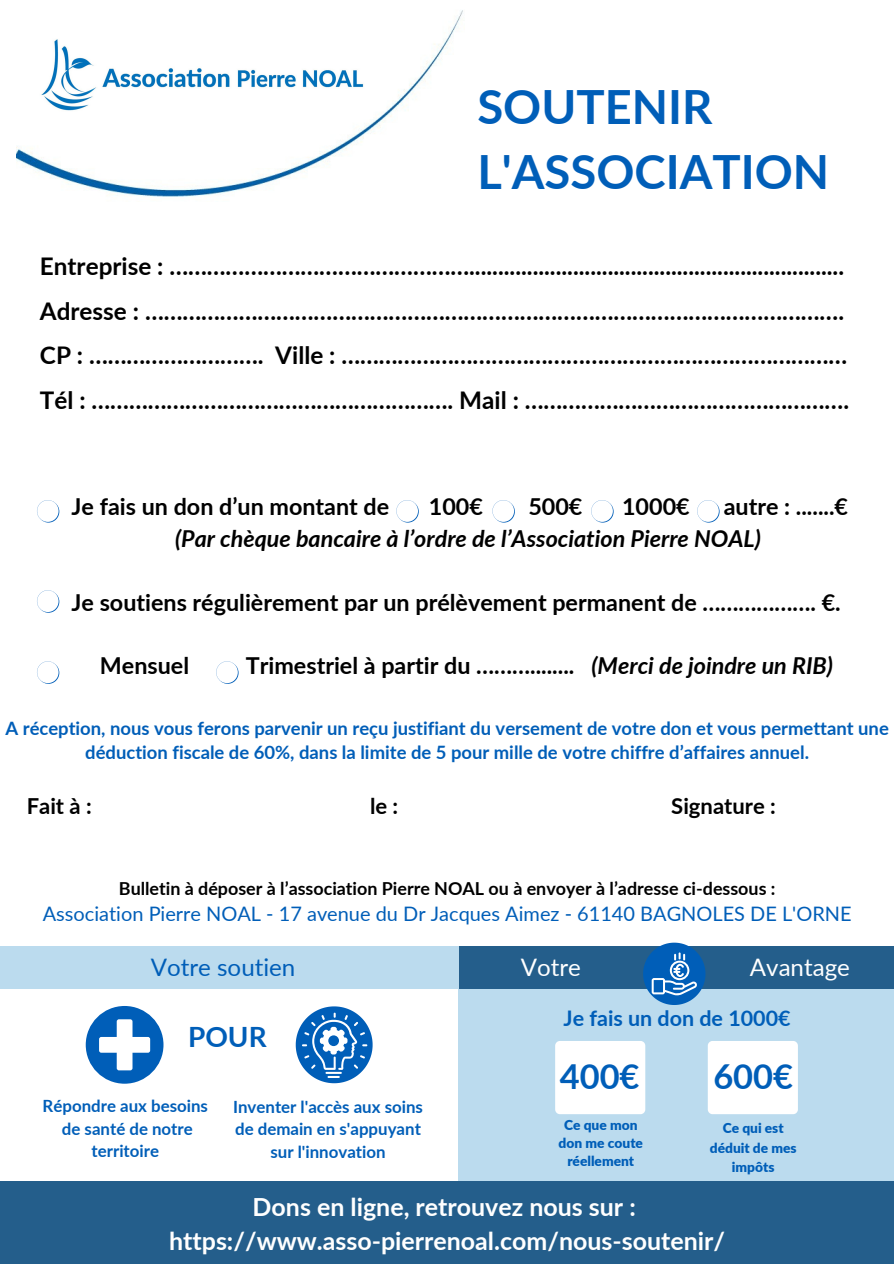
<style>
.page{position:relative;width:894px;height:1264px;background:#fff}
.page>*{position:absolute;margin:0;border:0;box-sizing:border-box;transform-origin:0 0}
.t1{font:700 47.1px/65.1px "Lato";color:#005eb8}
.t2{font:700 34.35px "Lato";color:#005eb8}
.t3{font:700 27.9px "Lato";color:#005eb8}
.t4{font:700 24.9px "Lato";color:#fff}
.t5{font:700 24.3px "Lato";color:#000}
.t6{font:24.15px "Lato";color:#fff}
.t7{font:24.15px "Lato";color:#005eb8}
.t8{font:700 23.25px "Lato";color:#000}
.t9{font:italic 700 23.25px "Lato";color:#000}
.t10{font:700 22.05px "Lato";color:#000}
.t11{font:700 21.45px "Lato";color:#005eb8}
.t12{font:19.95px "Lato";color:#005eb8}
.t13{font:700 18.45px/24.8px "Lato";color:#005eb8;text-align:center}
.t14{font:700 17.85px "Lato";color:#000}
.t15{font:700 16.8px/22.5px "Lato";color:#005eb8;text-align:center}
.t16{font:900 13.8px/18.3px "Lato";color:#005eb8;text-align:center}
.s1{font-style:italic}
</style>
<div class="page">
<img style="left:16px;top:10px;width:447px;height:187px">
<img style="left:39px;top:37px;width:333px;height:81px">
<div style="left:458px;top:989px;width:435px;height:193px;background:#bbdbee"></div>
<div style="left:86px;top:1005px;width:77px;height:78px;background:#005eb8;border-radius:50%"></div>
<svg style="left:99px;top:1019px;width:51px;height:51px"></svg>
<svg style="left:295px;top:1006px;width:77px;height:77px"></svg>
<div style="left:0;top:946px;width:458px;height:42px;background:#bbdbee"></div>
<div style="left:458px;top:946px;width:435px;height:42px;background:#245e8b"></div>
<svg style="left:643px;top:942px;width:62px;height:63px"></svg>
<div style="left:0;top:1180px;width:893px;height:83px;background:#245e8b"></div>
<div style="left:555px;top:1040px;width:90px;height:74px;background:#fff;border-radius:5px"></div>
<div style="left:707px;top:1040px;width:90px;height:74px;background:#fff;border-radius:5px"></div>
<svg style="left:37px;top:500px;width:22px;height:22px"></svg>
<svg style="left:396px;top:500px;width:22px;height:22px"></svg>
<svg style="left:492px;top:500px;width:22px;height:22px"></svg>
<svg style="left:591px;top:500px;width:22px;height:22px"></svg>
<svg style="left:697px;top:500px;width:22px;height:22px"></svg>
<svg style="left:37px;top:590px;width:22px;height:22px"></svg>
<svg style="left:37px;top:661px;width:22px;height:23px"></svg>
<svg style="left:216px;top:661px;width:22px;height:23px"></svg>
<p class="t1" style="left:477px;top:73px;width:353px">SOUTENIR<br>L'ASSOCIATION</p>
<p class="t5" style="left:40px;top:251px;width:805px">Entreprise : ………………………………………….................................................................</p>
<p class="t5" style="left:40px;top:296px;width:805px">Adresse : ………………………………………………………………………………………………….</p>
<p class="t5" style="left:40px;top:340px;width:808px">CP : ………………………. Ville : ………………………………………………………………………</p>
<p class="t5" style="left:40px;top:385px;width:810px">Tél : …………………………………………………. Mail : …………………………………………….</p>
<p class="t8" style="left:72px;top:492px;width:319px">Je fais un don d’un montant de</p>
<p class="t8" style="left:429px;top:492px;width:56px">100€</p>
<p class="t8" style="left:528px;top:492px;width:56px">500€</p>
<p class="t8" style="left:622px;top:492px;width:69px">1000€</p>
<p class="t8" style="left:723px;top:492px;width:126px">autre : .......€</p>
<p class="t9" style="left:175px;top:524px;width:587px">(Par chèque bancaire à l’ordre de l’Association Pierre NOAL)</p>
<p class="t8" style="left:72px;top:587px;width:770px">Je soutiens régulièrement par un prélèvement permanent de ………………. €.</p>
<p class="t8" style="left:100px;top:651px;width:91px">Mensuel</p>
<p class="t8" style="left:246px;top:651px;width:588px">Trimestriel à partir du ………........ <span class="s1">(Merci de joindre un RIB)</span></p>
<p class="t13" style="left:5px;top:715px;width:884px">A réception, nous vous ferons parvenir un reçu justifiant du versement de votre don et vous permettant une déduction fiscale de 60%, dans la limite de 5 pour mille de votre chiffre d’affaires annuel.</p>
<p class="t10" style="left:27px;top:791px;width:66px">Fait à :</p>
<p class="t10" style="left:370px;top:791px;width:30px">le :</p>
<p class="t10" style="left:671px;top:791px;width:106px">Signature :</p>
<p class="t14" style="left:119px;top:877px;width:658px">Bulletin à déposer à l’association Pierre NOAL ou à envoyer à l’adresse ci-dessous :</p>
<p class="t12" style="left:43px;top:900px;width:810px">Association Pierre NOAL - 17 avenue du Dr Jacques Aimez - 61140 BAGNOLES DE L'ORNE</p>
<p class="t7" style="left:151px;top:951px;width:146px">Votre soutien</p>
<p class="t6" style="left:520px;top:951px;width:62px">Votre</p>
<p class="t6" style="left:749px;top:951px;width:102px">Avantage</p>
<p class="t3" style="left:188px;top:1019px;width:80px">POUR</p>
<p class="t15" style="left:43px;top:1094px;width:167px">Répondre aux besoins</p>
<p class="t15" style="left:62px;top:1116px;width:132px">de santé de notre territoire</p>
<p class="t15" style="left:233px;top:1095px;width:191px">Inventer l'accès aux soins de demain en s'appuyant sur l'innovation</p>
<p class="t11" style="left:563px;top:1004px;width:228px">Je fais un don de 1000€</p>
<p class="t2" style="left:559px;top:1055px;width:81px">400€</p>
<p class="t2" style="left:713px;top:1055px;width:81px">600€</p>
<p class="t16" style="left:558px;top:1115px;width:86px">Ce que mon don me coute réellement</p>
<p class="t16" style="left:709px;top:1118px;width:88px;line-height:19.2px">Ce qui est déduit de mes impôts</p>
<p class="t4" style="left:252px;top:1190px;width:384px">Dons en ligne, retrouvez nous sur :</p>
<p class="t4" style="left:169px;top:1225px;width:557px">https://www.asso-pierrenoal.com/nous-soutenir/</p>
</div>
